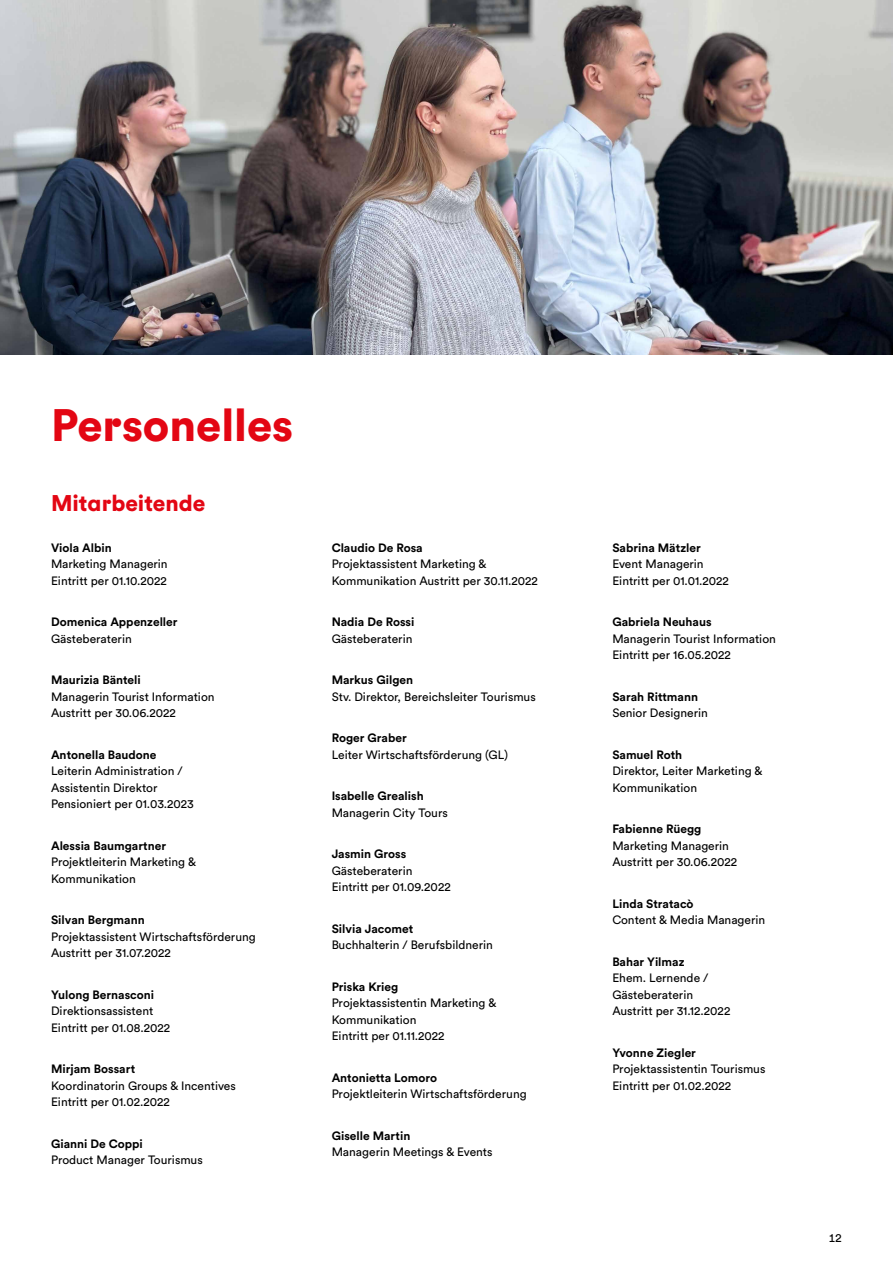
<style>
.page{position:relative;width:893px;height:1263px;background:#fff}
.page>*{position:absolute;margin:0;border:0;box-sizing:border-box;transform-origin:0 0}
.t1{font:900 45px "Circular Std";color:#e30613}
.t2{font:900 22.5px "Circular Std";color:#e30613}
.t3{font:12px/16.5px "Circular Std";color:#000}
.t4{font:700 12px "Circular Std";color:#000}
</style>
<div class="page">
<img style="left:0;top:0;width:893px;height:354px">
<h1 class="t1" style="left:51px;top:396px;width:244px">Personelles</h1>
<h2 class="t2" style="left:51px;top:488px;width:156px">Mitarbeitende</h2>
<p class="t4" style="left:51px;top:540px;width:62px">Viola Albin</p>
<p class="t3" style="left:51px;top:555px;width:118px">Marketing Managerin<br>Eintritt per 01.10.2022</p>
<p class="t4" style="left:51px;top:614px;width:128px">Domenica Appenzeller</p>
<p class="t3" style="left:51px;top:630px;width:82px">Gästeberaterin</p>
<p class="t4" style="left:51px;top:672px;width:91px">Maurizia Bänteli</p>
<p class="t3" style="left:51px;top:688px;width:165px">Managerin Tourist Information<br>Austritt per 30.06.2022</p>
<p class="t4" style="left:51px;top:747px;width:107px">Antonella Baudone</p>
<p class="t3" style="left:51px;top:762px;width:144px">Leiterin Administration /<br>Assistentin Direktor<br>Pensioniert per 01.03.2023</p>
<p class="t4" style="left:51px;top:838px;width:117px">Alessia Baumgartner</p>
<p class="t3" style="left:51px;top:853px;width:147px">Projektleiterin Marketing &amp;<br>Kommunikation</p>
<p class="t4" style="left:51px;top:912px;width:95px">Silvan Bergmann</p>
<p class="t3" style="left:51px;top:928px;width:206px">Projektassistent Wirtschaftsförderung<br>Austritt per 31.07.2022</p>
<p class="t4" style="left:51px;top:987px;width:105px">Yulong Bernasconi</p>
<p class="t3" style="left:51px;top:1002px;width:121px">Direktionsassistent<br>Eintritt per 01.08.2022</p>
<p class="t4" style="left:51px;top:1061px;width:86px">Mirjam Bossart</p>
<p class="t3" style="left:51px;top:1077px;width:186px">Koordinatorin Groups &amp; Incentives<br>Eintritt per 01.02.2022</p>
<p class="t4" style="left:51px;top:1136px;width:93px">Gianni De Coppi</p>
<p class="t3" style="left:51px;top:1151px;width:153px">Product Manager Tourismus</p>
<p class="t4" style="left:332px;top:540px;width:92px">Claudio De Rosa</p>
<p class="t3" style="left:332px;top:555px;width:208px">Projektassistent Marketing &amp;<br>Kommunikation Austritt per 30.11.2022</p>
<p class="t4" style="left:332px;top:614px;width:84px">Nadia De Rossi</p>
<p class="t3" style="left:332px;top:630px;width:82px">Gästeberaterin</p>
<p class="t4" style="left:332px;top:672px;width:83px">Markus Gilgen</p>
<p class="t3" style="left:332px;top:688px;width:206px">Stv. Direktor, Bereichsleiter Tourismus</p>
<p class="t4" style="left:332px;top:730px;width:77px">Roger Graber</p>
<p class="t3" style="left:332px;top:746px;width:178px">Leiter Wirtschaftsförderung (GL)</p>
<p class="t4" style="left:332px;top:788px;width:94px">Isabelle Grealish</p>
<p class="t3" style="left:332px;top:804px;width:118px">Managerin City Tours</p>
<p class="t4" style="left:332px;top:846px;width:76px">Jasmin Gross</p>
<p class="t3" style="left:332px;top:862px;width:121px">Gästeberaterin<br>Eintritt per 01.09.2022</p>
<p class="t4" style="left:332px;top:921px;width:83px">Silvia Jacomet</p>
<p class="t3" style="left:332px;top:936px;width:163px">Buchhalterin / Berufsbildnerin</p>
<p class="t4" style="left:332px;top:979px;width:68px">Priska Krieg</p>
<p class="t3" style="left:332px;top:994px;width:166px">Projektassistentin Marketing &amp;<br>Kommunikation<br>Eintritt per 01.11.2022</p>
<p class="t4" style="left:332px;top:1070px;width:107px">Antonietta Lomoro</p>
<p class="t3" style="left:332px;top:1085px;width:197px">Projektleiterin Wirtschaftsförderung</p>
<p class="t4" style="left:332px;top:1128px;width:80px">Giselle Martin</p>
<p class="t3" style="left:332px;top:1143px;width:163px">Managerin Meetings &amp; Events</p>
<p class="t4" style="left:612px;top:540px;width:90px">Sabrina Mätzler</p>
<p class="t3" style="left:612px;top:555px;width:118px">Event Managerin<br>Eintritt per 01.01.2022</p>
<p class="t4" style="left:612px;top:614px;width:101px">Gabriela Neuhaus</p>
<p class="t3" style="left:612px;top:630px;width:165px">Managerin Tourist Information<br>Eintritt per 16.05.2022</p>
<p class="t4" style="left:612px;top:689px;width:87px">Sarah Rittmann</p>
<p class="t3" style="left:612px;top:704px;width:97px">Senior Designerin</p>
<p class="t4" style="left:612px;top:747px;width:71px">Samuel Roth</p>
<p class="t3" style="left:612px;top:762px;width:152px">Direktor, Leiter Marketing &amp;<br>Kommunikation</p>
<p class="t4" style="left:612px;top:821px;width:91px">Fabienne Rüegg</p>
<p class="t3" style="left:612px;top:837px;width:126px">Marketing Managerin<br>Austritt per 30.06.2022</p>
<p class="t4" style="left:612px;top:896px;width:83px">Linda Stratacò</p>
<p class="t3" style="left:612px;top:911px;width:154px">Content &amp; Media Managerin</p>
<p class="t4" style="left:612px;top:954px;width:74px">Bahar Yilmaz</p>
<p class="t3" style="left:612px;top:969px;width:120px">Ehem. Lernende /<br>Gästeberaterin<br>Austritt per 31.12.2022</p>
<p class="t4" style="left:612px;top:1045px;width:85px">Yvonne Ziegler</p>
<p class="t3" style="left:612px;top:1060px;width:155px">Projektassistentin Tourismus<br>Eintritt per 01.02.2022</p>
<p class="t3" style="left:828px;top:1229px;width:15px">12</p>
</div>
